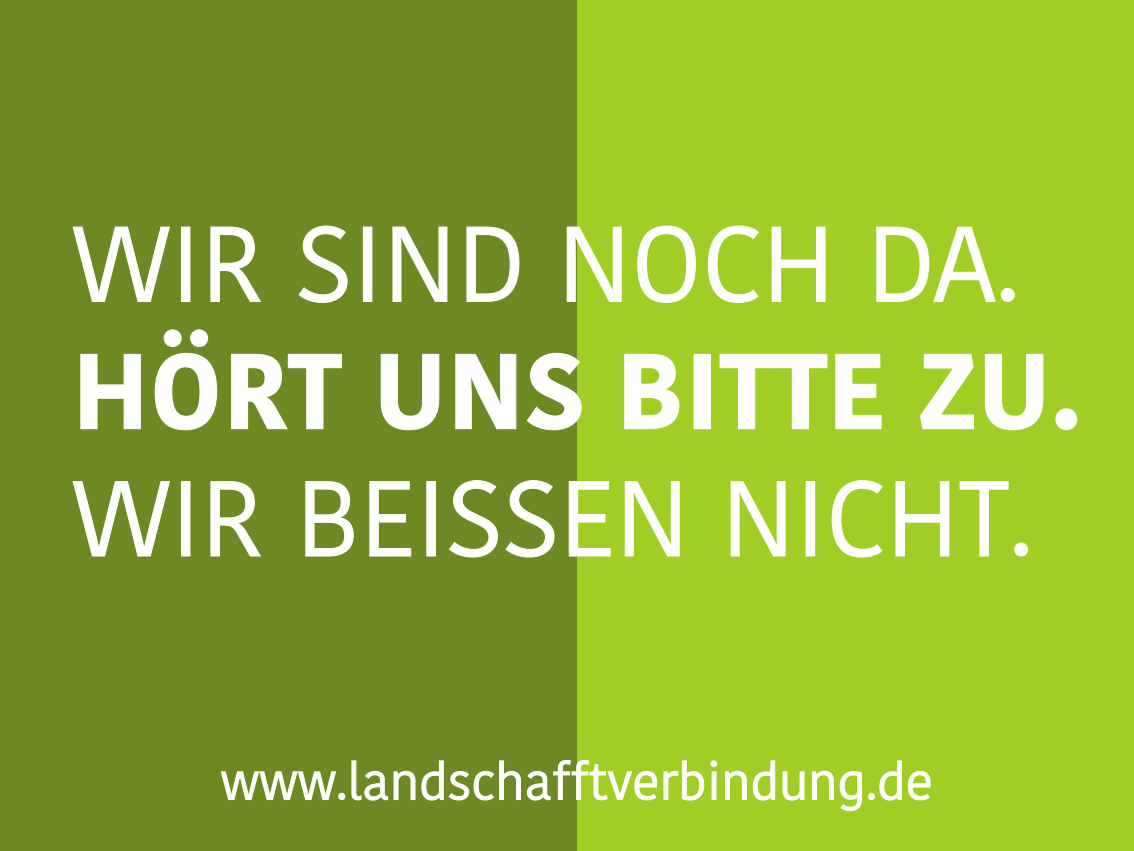
<style>
.page{position:relative;width:1134px;height:851px;background:#fff}
.page>*{position:absolute;margin:0;border:0;box-sizing:border-box;transform-origin:0 0}
.t1{font:106px "Kohinoor Telugu";color:#fff}
.t2{font:700 106px "Kohinoor Telugu";color:#fff}
.t3{font:50.92px "Kohinoor Telugu";color:#fff}
</style>
<div class="page">
<div style="left:0;top:0;width:1134px;height:850px;background:#9fcf25"></div>
<div style="left:0;top:0;width:577px;height:850px;background:#6d8923"></div>
<svg style="left:73px;top:227px;width:96px;height:74px"></svg>
<div style="left:181px;top:227px;width:9px;height:74px;border:1px solid #fff"></div>
<svg style="left:211px;top:227px;width:49px;height:74px"></svg>
<svg style="left:299px;top:226px;width:48px;height:76px"></svg>
<div style="left:363px;top:227px;width:9px;height:74px;border:1px solid #fff"></div>
<svg style="left:393px;top:227px;width:54px;height:74px"></svg>
<svg style="left:467px;top:227px;width:52px;height:74px"></svg>
<svg style="left:567px;top:227px;width:54px;height:74px"></svg>
<svg style="left:638px;top:226px;width:57px;height:76px"></svg>
<svg style="left:708px;top:226px;width:50px;height:76px"></svg>
<svg style="left:772px;top:227px;width:53px;height:74px"></svg>
<svg style="left:877px;top:227px;width:118px;height:74px"></svg>
<div style="left:1001px;top:288px;width:13px;height:13px;border:1px solid #fff;border-radius:50%"></div>
<svg style="left:81px;top:354px;width:59px;height:75px"></svg>
<svg style="left:155px;top:330px;width:62px;height:100px"></svg>
<svg style="left:231px;top:354px;width:110px;height:75px"></svg>
<svg style="left:381px;top:354px;width:58px;height:76px"></svg>
<svg style="left:456px;top:354px;width:60px;height:75px"></svg>
<svg style="left:527px;top:353px;width:54px;height:77px"></svg>
<svg style="left:625px;top:354px;width:54px;height:75px"></svg>
<svg style="left:720px;top:354px;width:107px;height:75px"></svg>
<svg style="left:836px;top:354px;width:45px;height:75px"></svg>
<svg style="left:920px;top:354px;width:53px;height:75px"></svg>
<svg style="left:985px;top:354px;width:58px;height:76px"></svg>
<div style="left:1056px;top:408px;width:21px;height:21px;border:1px solid #fff;border-radius:50%"></div>
<svg style="left:73px;top:481px;width:96px;height:75px"></svg>
<div style="left:181px;top:481px;width:9px;height:75px;border:1px solid #fff"></div>
<svg style="left:211px;top:481px;width:49px;height:75px"></svg>
<svg style="left:306px;top:481px;width:47px;height:75px"></svg>
<svg style="left:370px;top:481px;width:41px;height:75px"></svg>
<svg style="left:449px;top:480px;width:49px;height:77px"></svg>
<svg style="left:506px;top:480px;width:48px;height:77px"></svg>
<svg style="left:569px;top:481px;width:41px;height:75px"></svg>
<svg style="left:625px;top:481px;width:54px;height:75px"></svg>
<svg style="left:731px;top:481px;width:54px;height:75px"></svg>
<div style="left:806px;top:481px;width:9px;height:75px;border:1px solid #fff"></div>
<svg style="left:832px;top:480px;width:50px;height:77px"></svg>
<svg style="left:896px;top:481px;width:53px;height:75px"></svg>
<svg style="left:960px;top:481px;width:48px;height:75px"></svg>
<div style="left:1014px;top:543px;width:14px;height:13px;border:1px solid #fff;border-radius:50%"></div>
<svg style="left:220px;top:771px;width:117px;height:29px"></svg>
<div style="left:338px;top:792px;width:7px;height:7px;border:1px solid #fff;border-radius:50%"></div>
<svg style="left:351px;top:759px;width:306px;height:41px"></svg>
<svg style="left:663px;top:760px;width:55px;height:40px"></svg>
<svg style="left:725px;top:760px;width:50px;height:40px"></svg>
<svg style="left:782px;top:771px;width:23px;height:29px"></svg>
<svg style="left:811px;top:770px;width:52px;height:41px"></svg>
<div style="left:868px;top:792px;width:7px;height:7px;border:1px solid #fff;border-radius:50%"></div>
<svg style="left:879px;top:760px;width:52px;height:40px"></svg>
<p class="t1" style="left:72px;top:203px;width:949px">WIR SIND NOCH DA.</p>
<p class="t2" style="left:72px;top:330px;width:1011px">HÖRT UNS BITTE ZU.</p>
<p class="t1" style="left:72px;top:457px;width:962px">WIR BEISSEN NICHT.</p>
<p class="t3" style="left:221px;top:752px;width:714px">www.landschafftverbindung.de</p>
</div>
